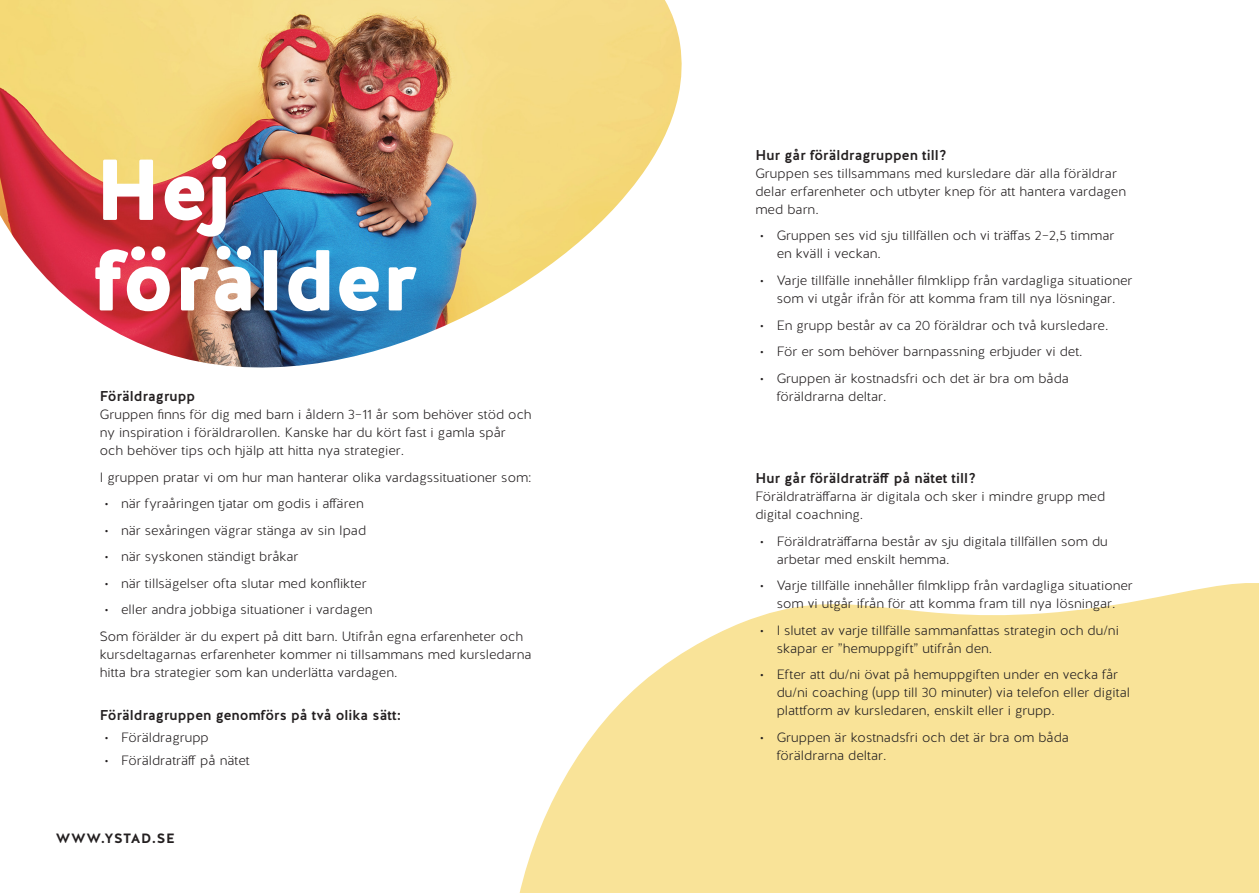
<style>
.page{position:relative;width:1259px;height:893px;background:#fff}
.page>*{position:absolute;margin:0;border:0;box-sizing:border-box;transform-origin:0 0}
.t1{font:900 86.25px/90.4px "Halis R";letter-spacing:-.01em;color:#fff}
.Mellanrubrik{font:500 14.25px "Halis R";color:#231f20}
.Brödtext{font:300 13.5px/18px "Halis R";color:#231f20}
.t2{font:700 13.5px "Halis R";letter-spacing:.05em;color:#231f20}
</style>
<div class="page">
<svg style="left:519px;top:583px;width:740px;height:310px;fill:#f9e398"></svg>
<img style="left:0;top:0;width:681px;height:368px">
<p class="t1" style="left:94px;top:147px;width:325px">Hej förälder</p>
<p class="Mellanrubrik" style="left:100px;top:387px;width:97px">Föräldragrupp</p>
<p class="Brödtext" style="left:100px;top:406px;width:433px">Gruppen finns för dig med barn i åldern 3–11 år som behöver stöd och ny inspiration i föräldrarollen. Kanske har du kört fast i gamla spår och behöver tips och hjälp att hitta nya strategier.</p>
<p class="Brödtext" style="left:100px;top:468px;width:433px">I gruppen pratar vi om hur man hanterar olika vardagssituationer som:</p>
<p class="Brödtext" style="left:104px;top:495px;width:261px">• när fyraåringen tjatar om godis i affären</p>
<p class="Brödtext" style="left:104px;top:521px;width:264px">• när sexåringen vägrar stänga av sin Ipad</p>
<p class="Brödtext" style="left:104px;top:548px;width:196px">• när syskonen ständigt bråkar</p>
<p class="Brödtext" style="left:104px;top:574px;width:264px">• när tillsägelser ofta slutar med konflikter</p>
<p class="Brödtext" style="left:104px;top:601px;width:270px">• eller andra jobbiga situationer i vardagen</p>
<p class="Brödtext" style="left:100px;top:627px;width:433px">Som förälder är du expert på ditt barn. Utifrån egna erfarenheter och kursdeltagarnas erfarenheter kommer ni tillsammans med kursledarna hitta bra strategier som kan underlätta vardagen.</p>
<p class="Mellanrubrik" style="left:100px;top:706px;width:303px">Föräldragruppen genomförs på två olika sätt:</p>
<p class="Brödtext" style="left:104px;top:729px;width:106px">• Föräldragrupp</p>
<p class="Brödtext" style="left:104px;top:751px;width:147px">• Föräldraträff på nätet</p>
<p class="t2" style="left:56px;top:830px;width:121px">WWW.YSTAD.SE</p>
<p class="Mellanrubrik" style="left:755px;top:146px;width:193px">Hur går föräldragruppen till?</p>
<p class="Brödtext" style="left:755px;top:165px;width:372px">Gruppen ses tillsammans med kursledare där alla föräldrar delar erfarenheter och utbyter knep för att hantera vardagen med barn.</p>
<p class="Brödtext" style="left:776px;top:227px;width:339px;text-indent:-17px">• Gruppen ses vid sju tillfällen och vi träffas 2–2,5 timmar en kväll i veckan.</p>
<p class="Brödtext" style="left:759px;top:272px;width:374px;text-align:center">• Varje tillfälle innehåller filmklipp från vardagliga situationer som vi utgår ifrån för att komma fram till nya lösningar.</p>
<p class="Brödtext" style="left:759px;top:316px;width:350px">• En grupp består av ca 20 föräldrar och två kursledare.</p>
<p class="Brödtext" style="left:759px;top:343px;width:324px">• För er som behöver barnpassning erbjuder vi det.</p>
<p class="Brödtext" style="left:776px;top:369px;width:294px;text-indent:-17px">• Gruppen är kostnadsfri och det är bra om båda föräldrarna deltar.</p>
<p class="Mellanrubrik" style="left:755px;top:469px;width:222px">Hur går föräldraträff på nätet till?</p>
<p class="Brödtext" style="left:755px;top:488px;width:351px">Föräldraträffarna är digitala och sker i mindre grupp med digital coachning.</p>
<p class="Brödtext" style="left:776px;top:533px;width:333px;text-indent:-17px">• Föräldraträffarna består av sju digitala tillfällen som du arbetar med enskilt hemma.</p>
<p class="Brödtext" style="left:759px;top:577px;width:375px;text-align:center">• Varje tillfälle innehåller filmklipp från vardagliga situationer som vi utgår ifrån för att komma fram till nya lösningar.</p>
<p class="Brödtext" style="left:776px;top:622px;width:344px;text-indent:-17px">• I slutet av varje tillfälle sammanfattas strategin och du/ni skapar er ”hemuppgift” utifrån den.</p>
<p class="Brödtext" style="left:776px;top:666px;width:355px;text-indent:-17px">• Efter att du/ni övat på hemuppgiften under en vecka får du/ni coaching (upp till 30 minuter) via telefon eller digital plattform av kursledaren, enskilt eller i grupp.</p>
<p class="Brödtext" style="left:776px;top:729px;width:294px;text-indent:-17px">• Gruppen är kostnadsfri och det är bra om båda föräldrarna deltar.</p>
</div>
